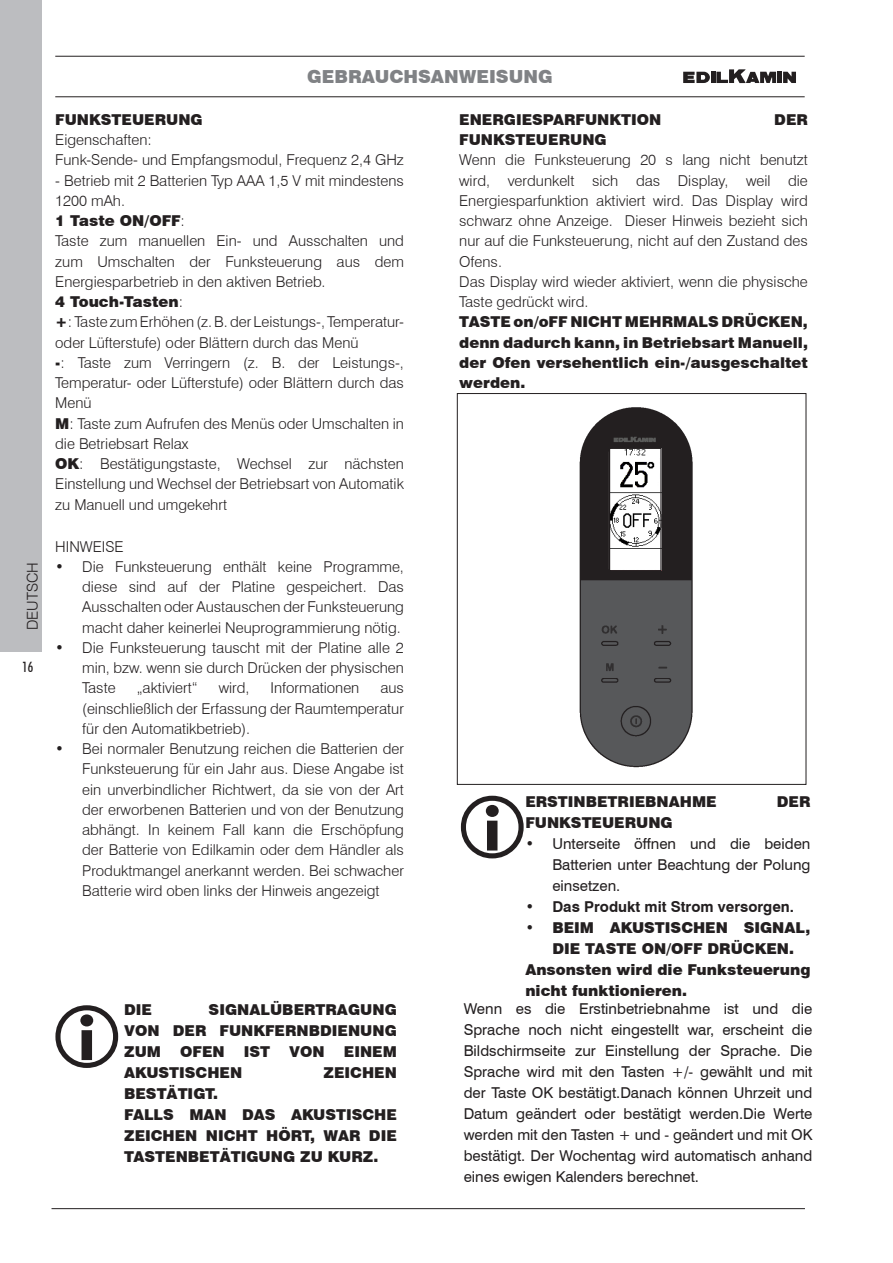
<style>
.page{position:relative;width:893px;height:1263px;background:#fff}
.page>*{position:absolute;margin:0;border:0;box-sizing:border-box;transform-origin:0 0}
.t1{font:900 18px "Swiss 721 BT";color:#808285}
.t2{font:300 15px/20.2px "Swiss 721 BT";color:#231f20;text-align:justify}
.t3{font:900 15px/20.2px "Swiss 721 BT";color:#231f20}
.t4{font:15px/21px "Swiss 721 BT";color:#231f20;text-align:justify}
.t5{font:700 15px "Swiss 721 BT";color:#231f20}
.t6{font:500 condensed 14.25px "Futura BT";color:#231f20}
.s1{font-weight:900}
</style>
<div class="page">
<div style="left:0;top:0;width:42px;height:652px;background:#bcbdc0"></div>
<hr style="left:55px;top:56px;width:750px;height:1px;background:#231f20">
<hr style="left:55px;top:96px;width:750px;height:1px;background:#231f20">
<div style="left:777px;top:72px;width:5px;height:11px;background:#231f20"></div>
<hr style="left:711px;top:72px;width:4px;height:11px;background:#231f20">
<svg style="left:683px;top:72px;width:27px;height:11px"></svg>
<svg style="left:716px;top:69px;width:60px;height:14px"></svg>
<svg style="left:783px;top:72px;width:13px;height:11px"></svg>
<hr style="left:52px;top:1208px;width:753px;height:1px;background:#231f20">
<svg style="left:461px;top:796px;width:63px;height:62px"></svg>
<div style="left:457px;top:393px;width:349px;height:391px;border:1px solid #231f20"></div>
<img style="left:579px;top:407px;width:114px;height:361px">
<img style="left:611px;top:450px;width:49px;height:119px">
<div style="left:609px;top:448px;width:53px;height:123px;border:1px solid #231f20"></div>
<svg style="left:55px;top:1005px;width:63px;height:63px"></svg>
<p class="t2" style="left:22px;top:630px;width:70px;rotate:-90deg">DEUTSCH</p>
<p class="t6" style="left:22px;top:658px;width:12px">16</p>
<p class="t1" style="left:307px;top:65px;width:55px">GEBRAU</p>
<p class="t1" style="left:389px;top:65px;width:135px">CHSANWEISUNG</p>
<p class="t3" style="left:55px;top:109px;width:69px">FUN KSTEUERUNG</p>
<p class="t2" style="left:55px;top:129px;width:350px">Eigenschaften:<br>Funk-Sende- und Empfangsmodul, Frequenz 2,4 GHz</p>
<p class="t2" style="left:55px;top:170px;width:350px;text-align:left">- Betrieb mit 2 Batterien Typ AAA 1,5 V mit mindestens 1200 mAh.<br><span class="s1">1 Taste ON/OFF</span>:<br>Taste zum manuellen Ein- und Ausschalten und zum Umschalten der Funksteuerung aus dem Energiesparbetrieb in den aktiven Betrieb.<br><span class="s1">4 Touch-Tasten</span>:<br><span class="s1">+</span>: Taste zum Erhöhen (z. B. der Leistungs-, Temperatur&shy;oder Lüfterstufe) oder Blättern durch das Menü<br><span class="s1">-</span>: Taste zum Verringern (z. B. der Leistungs-, Temperatur- oder Lüfterstufe) oder Blättern durch das Menü<br><span class="s1">M</span>: Taste zum Aufrufen des Menüs oder Umschalten in die Betriebsart Relax<br><span class="s1">OK</span>: Bestätigungstaste, Wechsel zur nächsten Einstellung und Wechsel der Betriebsart von Automatik zu Manuell und umgekehrt</p>
<p class="t2" style="left:55px;top:536px;width:70px">HINWEISE</p>
<p class="t2" style="left:82px;top:556px;width:323px;text-indent:-27px">• Die Funksteuerung enthält keine Programme, diese sind auf der Platine gespeichert. Das Ausschalten oder Austauschen der Funksteuerung macht daher keinerlei Neuprogrammierung nötig.</p>
<p class="t2" style="left:82px;top:637px;width:323px;text-indent:-27px">• Die Funksteuerung tauscht mit der Platine alle 2 min, bzw. wenn sie durch Drücken der physischen Taste</p>
<p class="t2" style="left:137px;top:678px;width:62px">„aktiviert“</p>
<p class="t2" style="left:219px;top:678px;width:32px">wird,</p>
<p class="t2" style="left:271px;top:678px;width:90px">Informationen</p>
<p class="t2" style="left:82px;top:678px;width:323px;text-indent:298px">aus (einschließlich der Erfassung der Raumtemperatur für den Automatikbetrieb).</p>
<p class="t2" style="left:82px;top:738px;width:323px;text-indent:-27px">• Bei normaler Benutzung reichen die Batterien der Funksteuerung für ein Jahr aus. Diese Angabe ist ein unverbindlicher Richtwert, da sie von der Art der erworbenen Batterien und von der Benutzung abhängt. In keinem Fall kann die Erschöpfung der Batterie von Edilkamin oder dem Händler als Produktmangel anerkannt werden. Bei schwacher Batterie wird oben links der Hinweis angezeigt</p>
<p class="t3" style="left:124px;top:1000px;width:28px">DIE</p>
<p class="t3" style="left:209px;top:1000px;width:29px">SIGNAL</p>
<p class="t3" style="left:270px;top:1000px;width:36px">ÜBERTRAGUNG</p>
<p class="t3" style="left:124px;top:1021px;width:24px">VON</p>
<p class="t3" style="left:173px;top:1021px;width:12px">DER</p>
<p class="t3" style="left:220px;top:1021px;width:67px">FUN KFERN</p>
<p class="t3" style="left:309px;top:1021px;width:42px">BDIENUNG</p>
<p class="t3" style="left:124px;top:1042px;width:24px">ZUM</p>
<p class="t3" style="left:180px;top:1042px;width:34px">OFEN</p>
<p class="t3" style="left:244px;top:1042px;width:28px">IST</p>
<p class="t3" style="left:289px;top:1042px;width:24px">VON</p>
<p class="t3" style="left:344px;top:1042px;width:29px">EINEM</p>
<p class="t3" style="left:124px;top:1063px;width:96px">AKUSTISCHEN</p>
<p class="t3" style="left:324px;top:1063px;width:51px">ZEICHEN</p>
<p class="t3" style="left:124px;top:1083px;width:96px;line-height:21px">BESTÄTIGT.<br>FALL</p>
<p class="t3" style="left:163px;top:1105px;width:39px">S MAN</p>
<p class="t3" style="left:242px;top:1105px;width:144px">DAS AKUSTISCHE</p>
<p class="t3" style="left:124px;top:1126px;width:51px">ZEICHEN</p>
<p class="t3" style="left:206px;top:1126px;width:42px">NICHT</p>
<p class="t3" style="left:266px;top:1126px;width:84px">HÖRT, WAR</p>
<p class="t3" style="left:369px;top:1126px;width:28px">DIE</p>
<p class="t3" style="left:124px;top:1147px;width:43px">TASTEN</p>
<p class="t3" style="left:188px;top:1147px;width:72px">BETÄTIGUNG</p>
<p class="t3" style="left:300px;top:1147px;width:80px">ZU KURZ.</p>
<p class="t3" style="left:459px;top:109px;width:12px">ENERG</p>
<p class="t3" style="left:516px;top:109px;width:134px">IESPARFUN KTION</p>
<p class="t3" style="left:774px;top:109px;width:12px">DER</p>
<p class="t3" style="left:459px;top:129px;width:69px">FUN KSTEUERUNG</p>
<p class="t2" style="left:459px;top:150px;width:350px;text-align:left">Wenn die Funksteuerung 20 s lang nicht benutzt wird, verdunkelt sich das Display, weil die Energiesparfunktion aktiviert wird. Das Display wird schwarz ohne Anzeige. Dieser Hinweis bezieht sich nur auf die Funksteuerung, nicht auf den Zustand des Ofens.<br>Das Display wird wieder aktiviert, wenn die physische Taste gedrückt wird.</p>
<p class="t3" style="left:459px;top:312px;width:179px">TASTE on/oFF NICHT MEHRMAL</p>
<p class="t3" style="left:459px;top:312px;width:350px;text-align:justify;text-indent:249px">S DRÜCKEN , denn dadurch kann, in Betriebsart Manuell, der Ofen versehentlich ein-/ausgeschaltet werden.</p>
<p class="t3" style="left:525px;top:791px;width:83px">ERSTINBETR</p>
<p class="t3" style="left:629px;top:791px;width:41px">IEBNAHME</p>
<p class="t3" style="left:777px;top:791px;width:12px">DER</p>
<p class="t3" style="left:525px;top:812px;width:69px">FUN KSTEUERUNG</p>
<p class="t4" style="left:552px;top:832px;width:260px;text-indent:-27px">• Unterseite öffnen und die beiden Batterien unter Beachtung der Polung einsetzen.</p>
<p class="t5" style="left:525px;top:897px;width:270px">• Das Produkt mit Strom versorgen.</p>
<p class="t3" style="left:525px;top:917px;width:180px">• BEIM AKUSTISCHEN</p>
<p class="t3" style="left:744px;top:917px;width:29px">SIGNAL</p>
<p class="t3" style="left:805px;top:917px;width:6px">,</p>
<p class="t3" style="left:525px;top:937px;width:287px;line-height:21px;text-indent:27px">DIE TASTE ON/OFF DRÜCKEN .<br>Ansonsten wird die Funksteuerung nicht funktionieren.</p>
<p class="t4" style="left:464px;top:998px;width:350px">Wenn es die Erstinbetriebnahme ist und die Sprache noch nicht eingestellt war, erscheint die Bildschirmseite zur Einstellung der Sprache. Die Sprache wird mit den Tasten +/- gewählt und mit der Taste OK bestätigt.Danach können Uhrzeit und Datum geändert oder bestätigt werden.Die Werte werden mit den Tasten + und - geändert und mit OK bestätigt. Der Wochentag wird automatisch anhand eines ewigen Kalenders berechnet.</p>
</div>
